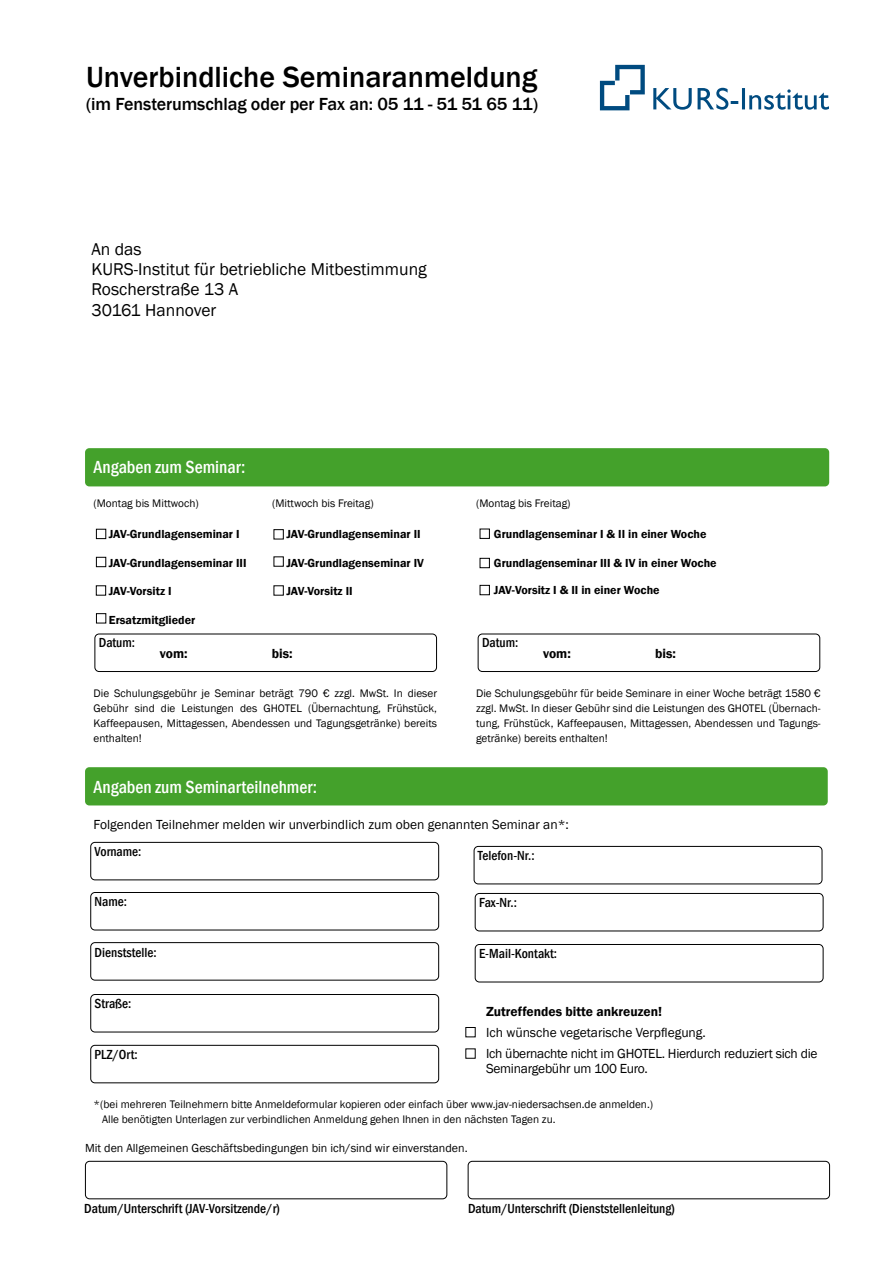
<style>
.page{position:relative;width:893px;height:1263px;background:#fff}
.page>*{position:absolute;margin:0;border:0;box-sizing:border-box;transform-origin:0 0}
.t1{font:500 30px "Franklin Gothic";color:#000}
.t2{font:500 condensed 18px "Franklin Gothic";color:#fff}
.t3{font:500 18px "Franklin Gothic";letter-spacing:-.005em;color:#000}
.t4{font:17.55px/20.2px "Franklin Gothic";color:#000}
.t5{font:500 condensed 13.5px "Franklin Gothic";color:#000}
.t6{font:13.5px/21.5px "Franklin Gothic";letter-spacing:-.02em;color:#000}
.t7{font:13.5px "Franklin Gothic";color:#000}
.t8{font:600 13.5px "Franklin Gothic";color:#000}
.t9{font:600 12px "Franklin Gothic";color:#000}
.t10{font:12px "Franklin Gothic";color:#000}
.t11{font:11.25px/15px "Franklin Gothic";color:#000;text-align:justify}
</style>
<div class="page">
<div style="left:85px;top:1161px;width:362px;height:38px;border:1px solid #000;border-radius:4px"></div>
<div style="left:85px;top:448px;width:744px;height:38px;background:#44a12b;border-radius:4px"></div>
<div style="left:85px;top:767px;width:743px;height:38px;background:#44a12b;border-radius:4px"></div>
<svg style="left:600px;top:65px;width:45px;height:45px"></svg>
<svg style="left:653px;top:88px;width:176px;height:22px"></svg>
<div style="left:90px;top:842px;width:349px;height:38px;border:1px solid #000;border-radius:4px"></div>
<div style="left:90px;top:892px;width:349px;height:38px;border:1px solid #000;border-radius:4px"></div>
<div style="left:90px;top:942px;width:349px;height:38px;border:1px solid #000;border-radius:4px"></div>
<div style="left:90px;top:994px;width:349px;height:38px;border:1px solid #000;border-radius:4px"></div>
<div style="left:90px;top:1045px;width:349px;height:38px;border:1px solid #000;border-radius:4px"></div>
<div style="left:475px;top:893px;width:348px;height:38px;border:1px solid #000;border-radius:4px"></div>
<div style="left:475px;top:944px;width:348px;height:38px;border:1px solid #000;border-radius:4px"></div>
<div style="left:474px;top:846px;width:348px;height:38px;border:1px solid #000;border-radius:4px"></div>
<div style="left:466px;top:1027px;width:9px;height:10px;border:1px solid #000"></div>
<div style="left:468px;top:1161px;width:362px;height:38px;border:1px solid #000;border-radius:4px"></div>
<div style="left:94px;top:634px;width:343px;height:38px;border:1px solid #000;border-radius:4px"></div>
<div style="left:478px;top:634px;width:342px;height:38px;border:1px solid #000;border-radius:4px"></div>
<div style="left:96px;top:529px;width:10px;height:10px;border:1px solid #000"></div>
<div style="left:96px;top:557px;width:10px;height:10px;border:1px solid #000"></div>
<div style="left:274px;top:529px;width:9px;height:10px;border:1px solid #000"></div>
<div style="left:480px;top:529px;width:10px;height:10px;border:1px solid #000"></div>
<div style="left:480px;top:558px;width:10px;height:10px;border:1px solid #000"></div>
<div style="left:96px;top:586px;width:10px;height:9px;border:1px solid #000"></div>
<div style="left:480px;top:585px;width:10px;height:10px;border:1px solid #000"></div>
<div style="left:96px;top:613px;width:10px;height:10px;border:1px solid #000"></div>
<h1 class="t1" style="left:86px;top:59px;width:453px">Unverbindliche Seminaranmeldung</h1>
<h2 class="t3" style="left:86px;top:93px;width:453px">(im Fensterumschlag oder per Fax an: 05 11 - 51 51 65 11)</h2>
<h3 class="t4" style="left:91px;top:239px;width:337px">An das<br>KURS-Institut für betriebliche Mitbestimmung<br>Roscherstraße 13 A<br>30161 Hannover</h3>
<h2 class="t2" style="left:94px;top:455px;width:153px">Angaben zum Seminar:</h2>
<p class="t11" style="left:94px;top:496px;width:107px">(Montag bis Mittwoch)</p>
<p class="t11" style="left:272px;top:496px;width:103px">(Mittwoch bis Freitag)</p>
<p class="t11" style="left:476px;top:496px;width:96px">(Montag bis Freitag)</p>
<p class="t9" style="left:109px;top:527px;width:132px">JAV-Grundlagenseminar I</p>
<p class="t9" style="left:109px;top:555px;width:139px">JAV-Grundlagenseminar III</p>
<p class="t9" style="left:109px;top:584px;width:64px">JAV-Vorsitz I</p>
<p class="t9" style="left:109px;top:612px;width:88px">Ersatzmitglieder</p>
<p class="t9" style="left:286px;top:527px;width:136px">JAV-Grundlagenseminar II</p>
<p class="t9" style="left:286px;top:555px;width:139px">JAV-Grundlagenseminar IV</p>
<p class="t9" style="left:286px;top:584px;width:68px">JAV-Vorsitz II</p>
<p class="t9" style="left:494px;top:527px;width:214px">Grundlagenseminar I &amp; II in einer Woche</p>
<p class="t9" style="left:494px;top:555px;width:224px">Grundlagenseminar III &amp; IV in einer Woche</p>
<p class="t9" style="left:494px;top:582px;width:167px">JAV-Vorsitz I &amp; II in einer Woche</p>
<p class="t5" style="left:99px;top:634px;width:38px">Datum:</p>
<p class="t8" style="left:160px;top:645px;width:29px">vom:</p>
<p class="t8" style="left:272px;top:645px;width:22px">bis:</p>
<p class="t5" style="left:482px;top:634px;width:38px">Datum:</p>
<p class="t8" style="left:543px;top:645px;width:29px">vom:</p>
<p class="t8" style="left:655px;top:645px;width:22px">bis:</p>
<p class="t11" style="left:94px;top:686px;width:345px">Die Schulungsgebühr je Seminar beträgt 790 € zzgl. MwSt. In dieser Gebühr sind die Leistungen des GHOTEL (Übernachtung, Frühstück, Kaffeepausen, Mittagessen, Abendessen und Tagungsgetränke) bereits enthalten!</p>
<p class="t11" style="left:476px;top:686px;width:346px">Die Schulungsgebühr für beide Seminare in einer Woche beträgt 1580 € zzgl. MwSt. In dieser Gebühr sind die Leistungen des GHOTEL (Übernach&shy;tung, Frühstück, Kaffeepausen, Mittagessen, Abendessen und Tagungs&shy;getränke) bereits enthalten!</p>
<h2 class="t2" style="left:94px;top:775px;width:225px">Angaben zum Seminarteilnehmer:</h2>
<p class="t7" style="left:94px;top:816px;width:477px">Folgenden Teilnehmer melden wir unverbindlich zum oben genannten Seminar an*:</p>
<p class="t5" style="left:95px;top:842px;width:48px">Vorname:</p>
<p class="t5" style="left:95px;top:893px;width:34px">Name:</p>
<p class="t5" style="left:95px;top:944px;width:64px">Dienststelle:</p>
<p class="t5" style="left:95px;top:994px;width:38px">Straße:</p>
<p class="t5" style="left:95px;top:1045px;width:45px">PLZ/Ort:</p>
<p class="t5" style="left:478px;top:846px;width:58px">Telefon-Nr.:</p>
<p class="t5" style="left:479px;top:893px;width:39px">Fax-Nr.:</p>
<p class="t5" style="left:479px;top:944px;width:80px">E-Mail-Kontakt:</p>
<p class="t8" style="left:486px;top:1003px;width:177px">Zutreffendes bitte ankreuzen!</p>
<p class="t6" style="left:486px;top:1022px;width:333px">Ich wünsche vegetarische Verpflegung.<br>Ich übernachte nicht im GHOTEL. Hierdurch reduziert sich die</p>
<p class="t6" style="left:486px;top:1058px;width:163px">Seminargebühr um 100 Euro.</p>
<p class="t11" style="left:102px;top:1097px;width:553px;text-indent:-9px">*(bei mehreren Teilnehmern bitte Anmeldeformular kopieren oder einfach über www.jav-niedersachsen.de anmelden.)<br>Alle benötigten Unterlagen zur verbindlichen Anmeldung gehen Ihnen in den nächsten Tagen zu.</p>
<p class="t10" style="left:85px;top:1140px;width:384px">Mit den Allgemeinen Geschäftsbedingungen bin ich/sind wir einverstanden.</p>
<p class="t5" style="left:84px;top:1199px;width:197px">Datum/Unterschrift (JAV-Vorsitzende/r)</p>
<p class="t5" style="left:468px;top:1199px;width:208px">Datum/Unterschrift (Dienststellenleitung)</p>
</div>
